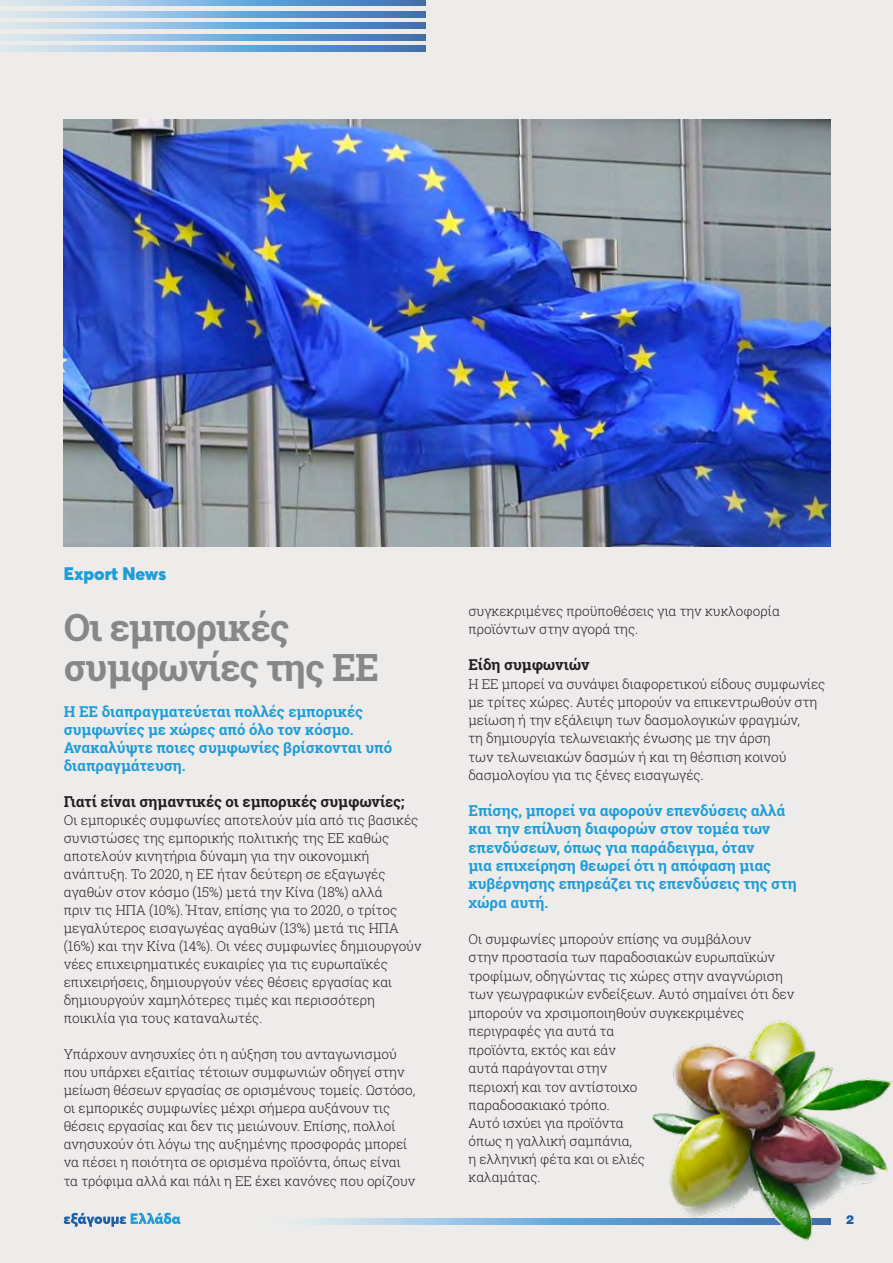
<style>
.page{position:relative;width:893px;height:1263px;background:#edeceb}
.page>*{position:absolute;margin:0;border:0;box-sizing:border-box;transform-origin:0 0}
.t1{font:700 37.5px/40.5px "Roboto Slab";letter-spacing:-.025em;color:#888787}
.t2{font:900 18px "Averta";color:#1e9dd8}
.t3{font:700 15px/18.3px "Roboto Slab";letter-spacing:-.005em;color:#1e9dd8}
.t4{font:700 15px "Roboto Slab";letter-spacing:-.005em;color:#231f20}
.t5{font:300 13.5px/18px "Roboto Slab";letter-spacing:-.005em;color:#231f20}
.t6{font:900 12px "UB Helvetica";color:#1b5fa9}
</style>
<div class="page">
<svg style="left:0;top:0;width:426px;height:6px;background:#83b0d9"></svg>
<svg style="left:0;top:23px;width:426px;height:6px;background:#83b0d9"></svg>
<svg style="left:0;top:46px;width:426px;height:5px;background:#83b0d9"></svg>
<svg style="left:0;top:11px;width:426px;height:6px;background:#83b0d9"></svg>
<svg style="left:0;top:34px;width:426px;height:6px;background:#83b0d9"></svg>
<svg style="left:64px;top:1213px;width:117px;height:14px"></svg>
<svg style="left:303px;top:1219px;width:350px;height:5px;background:#92bfe3"></svg>
<img style="left:64px;top:119px;width:767px;height:427px">
<img style="left:653px;top:1020px;width:240px;height:220px">
<h2 class="t2" style="left:64px;top:562px;width:104px">Export News</h2>
<h1 class="t1" style="left:64px;top:607px;width:317px">Οι εμπορικές συμφωνίες της ΕΕ</h1>
<p class="t3" style="left:64px;top:703px;width:330px">Η ΕΕ διαπραγματεύεται πολλές εμπορικές συμφωνίες με χώρες από όλο τον κόσμο.<br>Ανακαλύψτε ποιες συμφωνίες βρίσκονται υπό διαπραγμάτευση.</p>
<p class="t4" style="left:64px;top:792px;width:342px">Γιατί είναι σημαντικές οι εμπορικές συμφωνίες;</p>
<p class="t5" style="left:64px;top:811px;width:359px">Οι εμπορικές συμφωνίες αποτελούν μία από τις βασικές συνιστώσες της εμπορικής πολιτικής της ΕΕ καθώς αποτελούν κινητήρια δύναμη για την οικονομική ανάπτυξη. Το 2020, η ΕΕ ήταν δεύτερη σε εξαγωγές αγαθών στον κόσμο (15%) μετά την Κίνα (18%) αλλά<br>πριν τις ΗΠΑ (10%). Ήταν, επίσης για το 2020, ο τρίτος μεγαλύτερος εισαγωγέας αγαθών (13%) μετά τις ΗΠΑ (16%) και την Κίνα (14%). Οι νέες συμφωνίες δημιουργούν νέες επιχειρηματικές ευκαιρίες για τις ευρωπαϊκές επιχειρήσεις, δημιουργούν νέες θέσεις εργασίας και δημιουργούν χαμηλότερες τιμές και περισσότερη ποικιλία για τους καταναλωτές.</p>
<p class="t5" style="left:64px;top:1045px;width:353px">Υπάρχουν ανησυχίες ότι η αύξηση του ανταγωνισμού που υπάρχει εξαιτίας τέτοιων συμφωνιών οδηγεί στην μείωση θέσεων εργασίας σε ορισμένους τομείς. Ωστόσο, οι εμπορικές συμφωνίες μέχρι σήμερα αυξάνουν τις θέσεις εργασίας και δεν τις μειώνουν. Επίσης, πολλοί ανησυχούν ότι λόγω της αυξημένης προσφοράς μπορεί να πέσει η ποιότητα σε ορισμένα προϊόντα, όπως είναι τα τρόφιμα αλλά και πάλι η ΕΕ έχει κανόνες που ορίζουν</p>
<p class="t5" style="left:468px;top:601px;width:313px;line-height:18.5px">συγκεκριμένες προϋποθέσεις για την κυκλοφορία προϊόντων στην αγορά της.</p>
<p class="t4" style="left:468px;top:654px;width:123px">Είδη συμφωνιών</p>
<p class="t5" style="left:468px;top:674px;width:358px">Η ΕΕ μπορεί να συνάψει διαφορετικού είδους συμφωνίες με τρίτες χώρες. Αυτές μπορούν να επικεντρωθούν στη μείωση ή την εξάλειψη των δασμολογικών φραγμών,<br>τη δημιουργία τελωνειακής ένωσης με την άρση<br>των τελωνειακών δασμών ή και τη θέσπιση κοινού δασμολογίου για τις ξένες εισαγωγές.</p>
<p class="t3" style="left:468px;top:801px;width:330px">Επίσης, μπορεί να αφορούν επενδύσεις αλλά και την επίλυση διαφορών στον τομέα των επενδύσεων, όπως για παράδειγμα, όταν<br>μια επιχείρηση θεωρεί ότι η απόφαση μιας κυβέρνησης επηρεάζει τις επενδύσεις της στη χώρα αυτή.</p>
<p class="t5" style="left:468px;top:930px;width:327px">Οι συμφωνίες μπορούν επίσης να συμβάλουν<br>στην προστασία των παραδοσιακών ευρωπαϊκών τροφίμων, οδηγώντας τις χώρες στην αναγνώριση των γεωγραφικών ενδείξεων. Αυτό σημαίνει ότι δεν μπορούν να χρσιμοποιηθούν συγκεκριμένες περιγραφές για αυτά τα<br>προϊόντα, εκτός και εάν<br>αυτά παράγονται στην<br>περιοχή και τον αντίστοιχο<br>παραδοσακιακό τρόπο.<br>Αυτό ισχύει για προϊόντα<br>όπως η γαλλική σαμπάνια,<br>η ελληνική φέτα και οι ελιές<br>καλαμάτας.</p>
<p class="t6" style="left:846px;top:1212px;width:10px">2</p>
</div>
